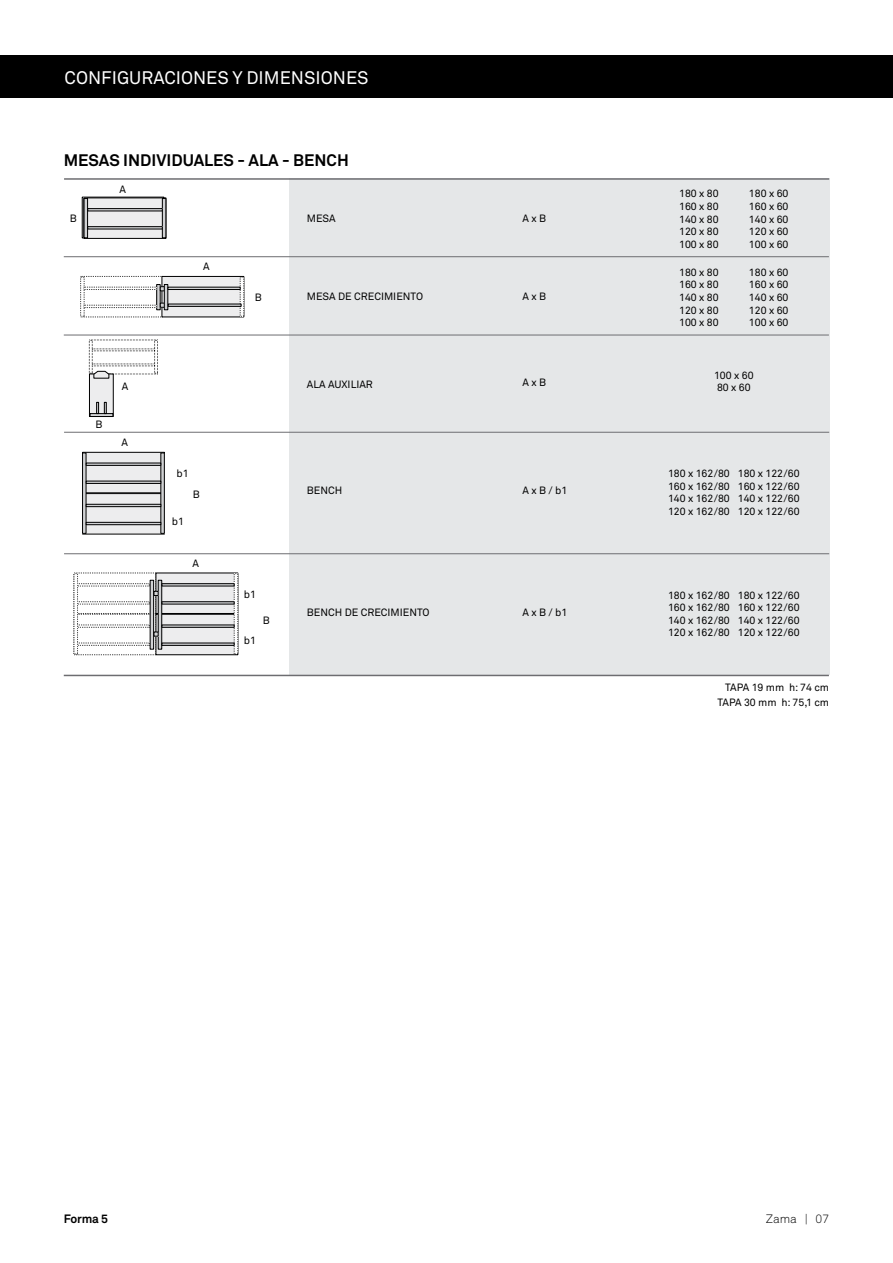
<style>
.page{position:relative;width:893px;height:1263px;background:#fff}
.page>*{position:absolute;margin:0;border:0;box-sizing:border-box;transform-origin:0 0}
.t1{font:18px "Akkurat";color:#fff}
.t2{font:700 16.5px "Akkurat";color:#000}
.t3{font:300 12px "Akkurat";color:#000}
.t4{font:700 12px "Akkurat";letter-spacing:-.02em;color:#000}
.t5{font:10.5px/12.6px "Akkurat";color:#000;text-align:justify}
</style>
<div class="page">
<div style="left:0;top:55px;width:893px;height:43px;background:#000"></div>
<div style="left:289px;top:179px;width:540px;height:496px;background:#e5e7e8"></div>
<hr style="left:64px;top:256px;width:765px;height:1px;background:#6d6d71">
<hr style="left:64px;top:335px;width:765px;height:1px;background:#6d6d71">
<hr style="left:64px;top:432px;width:765px;height:1px;background:#6d6d71">
<hr style="left:64px;top:553px;width:765px;height:1px;background:#6d6d71">
<hr style="left:64px;top:178px;width:765px;height:2px;background:#6d6d71">
<hr style="left:64px;top:675px;width:765px;height:1px;background:#6d6d71">
<svg style="left:81px;top:196px;width:86px;height:43px"></svg>
<div style="left:84px;top:198px;width:82px;height:40px;background:#ededee"></div>
<div style="left:84px;top:198px;width:82px;height:41px;border:1px solid #000"></div>
<div style="left:162px;top:198px;width:4px;height:40px;border:1px solid #000"></div>
<div style="left:84px;top:198px;width:4px;height:40px;border:1px solid #000"></div>
<div style="left:87px;top:208px;width:76px;height:3px;border:1px solid #000"></div>
<div style="left:87px;top:226px;width:76px;height:3px;border:1px solid #000"></div>
<svg style="left:80px;top:275px;width:165px;height:43px"></svg>
<div style="left:164px;top:284px;width:4px;height:26px;border:1px solid #000"></div>
<div style="left:168px;top:287px;width:72px;height:3px;border:1px solid #000"></div>
<div style="left:168px;top:304px;width:73px;height:3px;border:1px solid #000"></div>
<svg style="left:82px;top:451px;width:83px;height:84px"></svg>
<div style="left:83px;top:452px;width:81px;height:41px;background:#ededee"></div>
<div style="left:82px;top:452px;width:83px;height:41px;border:1px solid #000"></div>
<div style="left:83px;top:494px;width:81px;height:40px;background:linear-gradient(to right,#ededee,#ededee)"></div>
<div style="left:82px;top:493px;width:83px;height:41px;border:1px solid #000"></div>
<div style="left:82px;top:453px;width:4px;height:81px;border:1px solid #000"></div>
<div style="left:161px;top:453px;width:4px;height:81px;border:1px solid #000"></div>
<div style="left:86px;top:463px;width:75px;height:3px;border:1px solid #000"></div>
<div style="left:86px;top:481px;width:75px;height:3px;border:1px solid #000"></div>
<div style="left:86px;top:504px;width:75px;height:3px;border:1px solid #000"></div>
<div style="left:86px;top:522px;width:75px;height:3px;border:1px solid #000"></div>
<svg style="left:73px;top:572px;width:166px;height:84px"></svg>
<div style="left:162px;top:583px;width:72px;height:3px;border:1px solid #000"></div>
<div style="left:162px;top:601px;width:72px;height:3px;border:1px solid #000"></div>
<div style="left:162px;top:643px;width:72px;height:3px;border:1px solid #000"></div>
<svg style="left:88px;top:339px;width:70px;height:78px"></svg>
<h1 class="t1" style="left:65px;top:66px;width:306px">CONFIGURACIONES Y DIMENSIONES</h1>
<h2 class="t2" style="left:64px;top:150px;width:287px">MESAS INDIVIDUALES - ALA - BENCH</h2>
<p class="t5" style="left:70px;top:212px;width:9px">B</p>
<p class="t5" style="left:120px;top:183px;width:8px">A</p>
<p class="t5" style="left:96px;top:418px;width:9px">B</p>
<p class="t5" style="left:122px;top:379px;width:8px">A</p>
<p class="t5" style="left:121px;top:436px;width:8px">A</p>
<p class="t5" style="left:203px;top:260px;width:8px">A</p>
<p class="t5" style="left:255px;top:291px;width:9px">B</p>
<p class="t5" style="left:176px;top:467px;width:14px">b1</p>
<p class="t5" style="left:172px;top:515px;width:14px">b1</p>
<p class="t5" style="left:193px;top:488px;width:9px">B</p>
<p class="t5" style="left:192px;top:557px;width:8px">A</p>
<p class="t5" style="left:244px;top:588px;width:14px">b1</p>
<p class="t5" style="left:244px;top:634px;width:14px">b1</p>
<p class="t5" style="left:263px;top:614px;width:9px">B</p>
<p class="t5" style="left:307px;top:212px;width:30px">MESA</p>
<p class="t5" style="left:307px;top:290px;width:118px">MESA DE CRECIMIENTO</p>
<p class="t5" style="left:307px;top:378px;width:68px">ALA AUXILIAR</p>
<p class="t5" style="left:307px;top:484px;width:37px">BENCH</p>
<p class="t5" style="left:307px;top:606px;width:124px">BENCH DE CRECIMIENTO</p>
<p class="t5" style="left:523px;top:212px;width:25px">A x B</p>
<p class="t5" style="left:523px;top:290px;width:25px">A x B</p>
<p class="t5" style="left:523px;top:376px;width:25px">A x B</p>
<p class="t5" style="left:523px;top:484px;width:46px">A x B / b1</p>
<p class="t5" style="left:523px;top:606px;width:46px">A x B / b1</p>
<p class="t5" style="left:679px;top:187px;width:41px">180 x 80<br>160 x 80<br>140 x 80<br>120 x 80<br>100 x 80</p>
<p class="t5" style="left:749px;top:187px;width:41px">180 x 60<br>160 x 60<br>140 x 60<br>120 x 60<br>100 x 60</p>
<p class="t5" style="left:679px;top:266px;width:41px">180 x 80<br>160 x 80<br>140 x 80<br>120 x 80<br>100 x 80</p>
<p class="t5" style="left:749px;top:266px;width:41px">180 x 60<br>160 x 60<br>140 x 60<br>120 x 60<br>100 x 60</p>
<p class="t5" style="left:714px;top:368px;width:41px">100 x 60<br>80 x 60</p>
<p class="t5" style="left:668px;top:467px;width:63px">180 x 162/80<br>160 x 162/80<br>140 x 162/80<br>120 x 162/80</p>
<p class="t5" style="left:738px;top:467px;width:63px">180 x 122/60<br>160 x 122/60<br>140 x 122/60<br>120 x 122/60</p>
<p class="t5" style="left:668px;top:588px;width:63px">180 x 162/80<br>160 x 162/80<br>140 x 162/80<br>120 x 162/80</p>
<p class="t5" style="left:738px;top:588px;width:63px">180 x 122/60<br>160 x 122/60<br>140 x 122/60<br>120 x 122/60</p>
<p class="t5" style="left:718px;top:680px;width:113px;line-height:15px;text-align:right">TAPA 19 mm h: 74 cm<br>TAPA 30 mm h: 75,1 cm</p>
<p class="t4" style="left:64px;top:1211px;width:46px">Forma 5</p>
<p class="t3" style="left:766px;top:1211px;width:65px">Zama | 07</p>
</div>
